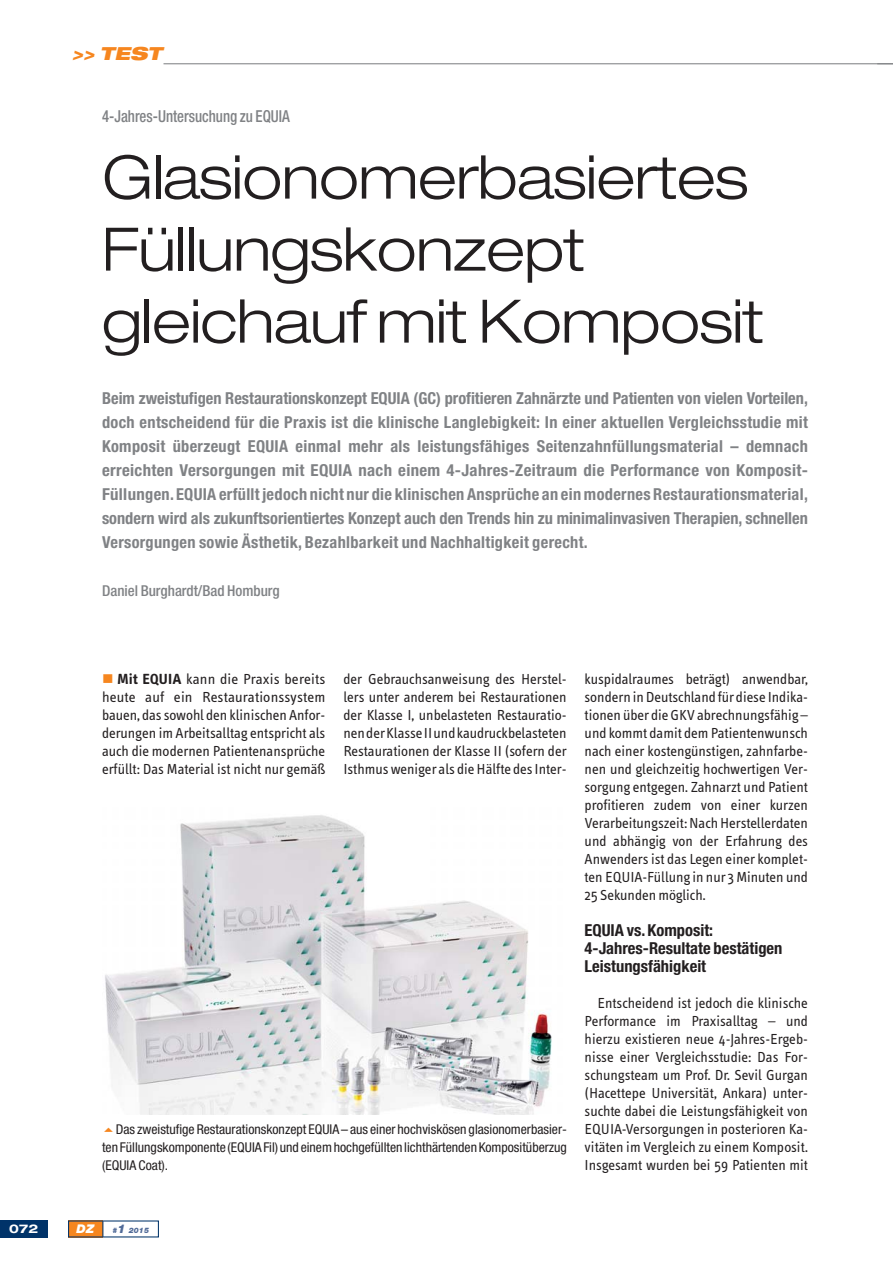
<style>
.page{position:relative;width:893px;height:1263px;background:#fff}
.page>*{position:absolute;margin:0;border:0;box-sizing:border-box;transform-origin:0 0}
.t1{font:300 expanded 60px/72px "Helvetica Neue";letter-spacing:-.01em;color:#231f20}
.t2{font:italic 900 expanded 18px "Helvetica Neue";color:#f6861f}
.t3{font:700 condensed 16.5px/24px "Helvetica Neue";letter-spacing:.02em;color:#808285;text-align:justify}
.t4{font:700 condensed 16.5px/18px "Helvetica Neue";color:#231f20}
.t5{font:500 condensed 16.5px "Helvetica Neue";color:#808285;scale:.9 1}
.t6{font:15px/18px "Info Text";color:#231f20;text-align:justify}
.t7{font:500 condensed 15px "Helvetica Neue";color:#808285}
.t8{font:condensed 13.5px/18px "Helvetica Neue";color:#231f20;text-align:justify}
.t9{font:700 expanded 12px "Helvetica Neue";color:#fff}
.t10{font:italic 900 12px "Helvetica Neue";color:#fff}
.t11{font:italic 900 7.5px "Helvetica Neue";color:#516b98}
.s1{color:#f6861f}
.s2{font-weight:700}
.s3{font-size:12px}
</style>
<div class="page">
<div style="left:68px;top:1220px;width:35px;height:17px;background:#f6861f"></div>
<div style="left:0;top:1220px;width:48px;height:17px;background:#003369"></div>
<svg style="left:102px;top:1221px;width:1px;height:16px"></svg>
<hr style="left:163px;top:63px;width:730px;height:1px;background:#808285">
<img style="left:105px;top:815px;width:447px;height:300px">
<p class="t2" style="left:72px;top:45px;width:95px">&gt;&gt; TEST</p>
<p class="t5" style="left:102px;top:111px;width:210px">4-Jahres-Untersuchung zu EQUIA</p>
<h1 class="t1" style="left:102px;top:149px;width:663px">Glasionomerbasiertes<br>Füllungskonzept gleichauf mit Komposit</h1>
<p class="t3" style="left:102px;top:388px;width:707px">Beim zweistufigen Restaurationskonzept EQUIA (GC) profitieren Zahnärzte und Patienten von vielen Vorteilen, doch entscheidend für die Praxis ist die klinische Langlebigkeit: In einer aktuellen Vergleichsstudie mit Komposit überzeugt EQUIA einmal mehr als leistungsfähiges Seitenzahnfüllungsmaterial – demnach erreichten Versorgungen mit EQUIA nach einem 4-Jahres-Zeitraum die Performance von Komposit-Füllungen. EQUIA erfüllt jedoch nicht nur die klinischen Ansprüche an ein modernes Restaurationsmaterial, sondern wird als zukunftsorientiertes Konzept auch den Trends hin zu minimalinvasiven Therapien, schnellen Versorgungen sowie Ästhetik, Bezahlbarkeit und Nachhaltigkeit gerecht.</p>
<p class="t7" style="left:102px;top:585px;width:179px">Daniel Burghardt/Bad Homburg</p>
<p class="t6" style="left:102px;top:671px;width:225px"><span class="s1">■</span> <span class="s2">Mit EQUIA</span> kann die Praxis bereits heute auf ein Restaurationssystem bauen, das sowohl den klinischen Anfor&shy;derungen im Arbeitsalltag entspricht als auch die modernen Patientenansprüche erfüllt: Das Material ist nicht nur gemäß</p>
<p class="t6" style="left:343px;top:671px;width:225px">der Gebrauchsanweisung des Herstel&shy;lers unter anderem bei Restaurationen der Klasse I, unbelasteten Restauratio&shy;nen der Klasse II und kaudruckbelasteten Restaurationen der Klasse II (sofern der Isthmus weniger als die Hälfte des Inter-</p>
<p class="t6" style="left:585px;top:671px;width:225px">kuspidalraumes beträgt) anwendbar, sondern in Deutschland für diese Indika&shy;tionen über die GKV abrechnungsfähig – und kommt damit dem Patientenwunsch nach einer kostengünstigen, zahnfarbe&shy;nen und gleichzeitig hochwertigen Ver&shy;sorgung entgegen. Zahnarzt und Patient profitieren zudem von einer kurzen Verarbeitungszeit: Nach Herstellerdaten und abhängig von der Erfahrung des Anwenders ist das Legen einer komplet&shy;ten EQUIA-Füllung in nur 3 Minuten und 25 Sekunden möglich.</p>
<p class="t4" style="left:585px;top:923px;width:199px">EQUIA vs. Komposit:<br>4-Jahres -Resultate bestätigen<br>Leistungsfähigkeit</p>
<p class="t6" style="left:585px;top:995px;width:225px;text-indent:13px">Entscheidend ist jedoch die klinische Performance im Praxisalltag – und hierzu existieren neue 4-Jahres-Ergeb&shy;nisse einer Vergleichsstudie: Das For&shy;schungsteam um Prof. Dr. Sevil Gurgan (Hacettepe Universität, Ankara) unter&shy;suchte dabei die Leistungsfähigkeit von EQUIA-Versorgungen in posterioren Ka&shy;vitäten im Vergleich zu einem Komposit.<br>Insgesamt wurden bei 59 Patienten mit</p>
<p class="t8" style="left:102px;top:1121px;width:466px;text-indent:14px">Das zweistufige Restaurationskonzept EQUIA – aus einer hochviskösen glasionomerbasier&shy;ten Füllungskomponente (EQUIA Fil) und einem hochgefüllten lichthärtenden Kompositüberzug (EQUIA Coat).</p>
<p class="t9" style="left:9px;top:1224px;width:31px">072</p>
<p class="t10" style="left:77px;top:1224px;width:19px">DZ</p>
<p class="t11" style="left:112px;top:1227px;width:38px">#<span class="s3">1</span> 2015</p>
</div>
